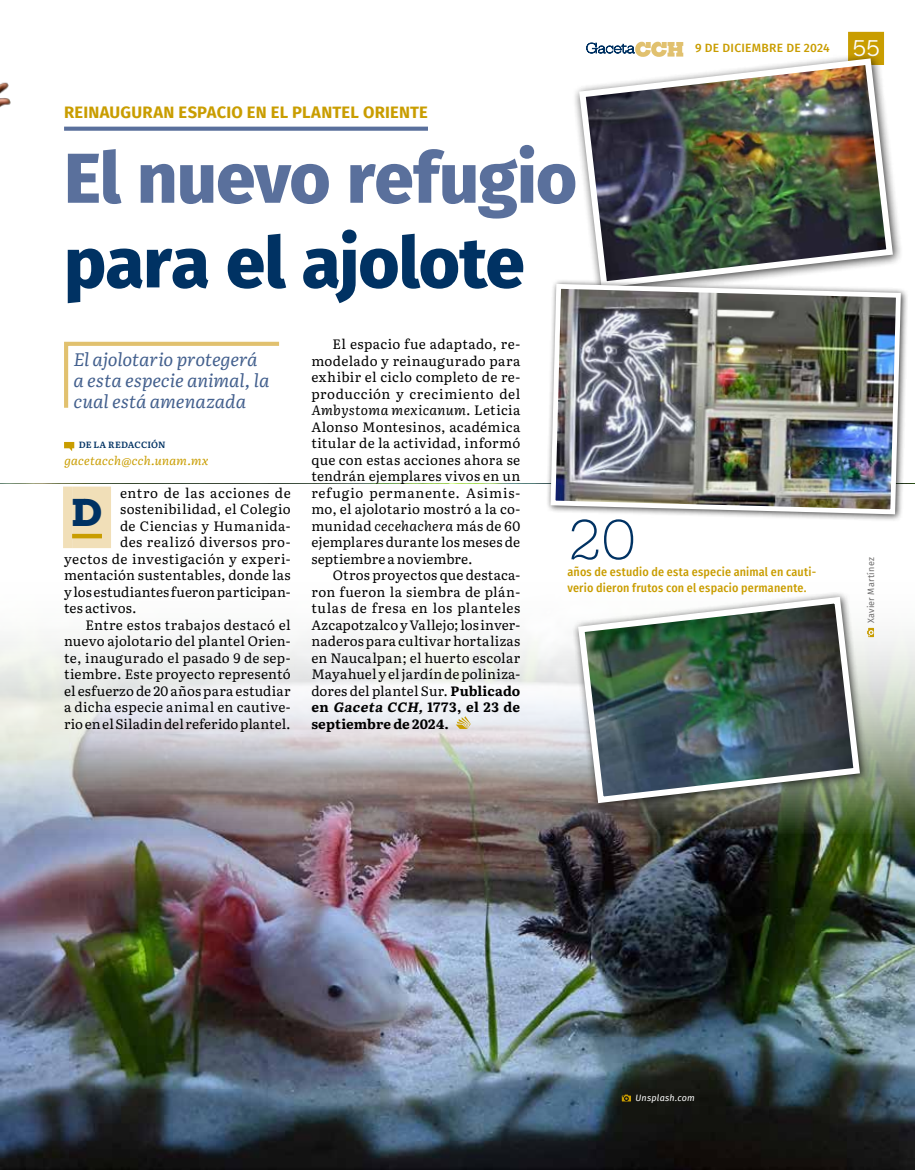
<style>
.page{position:relative;width:915px;height:1170px;background:#fff}
.page>*{position:absolute;margin:0;border:0;box-sizing:border-box;transform-origin:0 0}
.t1{font:800 70.5px "Fira Sans";letter-spacing:-.01em;color:#5a709c}
.t2{font:800 70.5px "Fira Sans";letter-spacing:-.015em;color:#003263}
.t3{font:300 52.5px "Hepta Slab";color:#003263}
.t4{font:800 35.4px "Hepta Slab";color:#003263}
.t5{font:italic 18px/20.7px "Literata 18 pt";color:#425f8d}
.t6{font:700 16.5px "Fira Sans";letter-spacing:.01em;color:#c99d00}
.t7{font:13.5px/16.5px "Literata 18 pt";letter-spacing:.02em;color:#000;text-align:justify}
.t8{font:13.5px "Literata 18 pt";letter-spacing:.045em;color:#000}
.t9{font:13.5px "Literata 18 pt";letter-spacing:.04em;color:#000}
.t10{font:500 12px/16.5px "Fira Sans Condensed";letter-spacing:.015em;color:#c99d00}
.t11{font:italic 12px "Literata 18 pt";color:#c99d00}
.t12{font:500 12px "Fira Sans";letter-spacing:.025em;color:#c99d00}
.t13{font:9px "Fira Sans";letter-spacing:.03em;color:#706f6f}
.t14{font:600 9px "Literata 18 pt";letter-spacing:.01em;color:#003263}
.t15{font:italic 9px "Fira Sans";letter-spacing:.025em;color:#fff}
.s1{font-family:"Hepta Slab";font-weight:400;font-size:21px;color:#fff}
.s2{font-style:italic}
.s3{font-weight:700}
.s4{font-weight:700;font-style:italic}
</style>
<div class="page">
<svg style="left:586px;top:41px;width:97px;height:10px"></svg>
<div style="left:847px;top:32px;width:36px;height:33px;background:#c99d00"></div>
<img style="left:0;top:82px;width:11px;height:25px">
<img style="left:0;top:833px;width:914px;height:336px">
<img style="left:0;top:627px;width:914px;height:206px">
<div style="left:571px;top:51px;width:332px;height:247px;background:#000;opacity:.75"></div>
<img style="left:575px;top:55px;width:320px;height:224px">
<div style="left:545px;top:279px;width:363px;height:243px;background:#000;opacity:.75"></div>
<img style="left:548px;top:281px;width:355px;height:236px">
<div style="left:571px;top:590px;width:297px;height:222px;background:#000;opacity:.75"></div>
<img style="left:574px;top:593px;width:289px;height:213px">
<svg style="left:866px;top:628px;width:7px;height:9px"></svg>
<svg style="left:621px;top:1094px;width:9px;height:7px"></svg>
<svg style="left:64px;top:127px;width:364px;height:4px"></svg>
<svg style="left:64px;top:341px;width:216px;height:67px"></svg>
<div style="left:63px;top:486px;width:9px;height:62px;background:#f1dfb8"></div>
<div style="left:72px;top:486px;width:30px;height:62px;background:#f1dfb8"></div>
<div style="left:102px;top:486px;width:9px;height:62px;background:#f1dfb8"></div>
<svg style="left:64px;top:442px;width:10px;height:9px"></svg>
<hr style="left:72px;top:534px;width:30px;height:4px;background:#c99d00">
<svg style="left:455px;top:716px;width:15px;height:13px"></svg>
<p class="t6" style="left:64px;top:98px;width:365px">REINAUGURAN ESPACIO EN EL PLANTEL ORIENTE</p>
<h1 class="t1" style="left:64px;top:117px;width:514px">El nuevo refugio</h1>
<h1 class="t2" style="left:64px;top:201px;width:462px">para el ajolote</h1>
<p class="t12" style="left:695px;top:39px;width:186px">9 DE DICIEMBRE DE 2024 <span class="s1">55</span></p>
<h3 class="t5" style="left:73px;top:348px;width:200px">El ajolotario protegerá a esta especie animal, la cual está amenazada</h3>
<p class="t14" style="left:79px;top:438px;width:88px">DE LA REDACCIÓN</p>
<p class="t11" style="left:64px;top:451px;width:147px">gacetacch@cch.unam.mx</p>
<h3 class="t4" style="left:72px;top:483px;width:31px">D</h3>
<p class="t8" style="left:120px;top:482px;width:172px">entro de las acciones de</p>
<p class="t7" style="left:120px;top:500px;width:172px">sostenibilidad, el Colegio</p>
<p class="t7" style="left:120px;top:516px;width:172px">de Ciencias y Humanida-</p>
<p class="t8" style="left:120px;top:532px;width:172px">des realizó diversos pro-</p>
<p class="t9" style="left:64px;top:548px;width:228px">yectos de investigación y experi-</p>
<p class="t7" style="left:64px;top:566px;width:228px">mentación sustentables, donde las</p>
<p class="t7" style="left:64px;top:582px;width:228px">y los estudiantes fueron participan-</p>
<p class="t7" style="left:64px;top:599px;width:74px">tes activos.</p>
<p class="t7" style="left:85px;top:615px;width:207px">Entre estos trabajos destacó el</p>
<p class="t7" style="left:64px;top:632px;width:228px">nuevo ajolotario del plantel Orien-</p>
<p class="t7" style="left:64px;top:648px;width:228px">te, inaugurado el pasado 9 de sep-</p>
<p class="t7" style="left:64px;top:665px;width:228px">tiembre. Este proyecto representó</p>
<p class="t7" style="left:64px;top:681px;width:228px">el esfuerzo de 20 años para estudiar</p>
<p class="t7" style="left:64px;top:698px;width:228px">a dicha especie animal en cautive-</p>
<p class="t7" style="left:64px;top:714px;width:228px">rio en el Siladin del referido plantel.</p>
<p class="t7" style="left:311px;top:335px;width:210px;text-indent:21px">El espacio fue adaptado, re&shy;modelado y reinaugurado para exhibir el ciclo completo de re&shy;producción y crecimiento del <span class="s2">Ambystoma mexicanum</span>. Leticia Alonso Montesinos, académica titular de la actividad, informó que con estas acciones ahora se tendrán ejemplares vivos en un refugio permanente. Asimis&shy;mo, el ajolotario mostró a la co&shy;munidad <span class="s2">cecehachera</span> más de 60 ejemplares durante los meses de septiembre a noviembre.</p>
<p class="t7" style="left:311px;top:566px;width:210px;text-indent:21px">Otros proyectos que destaca&shy;ron fueron la siembra de plán&shy;tulas de fresa en los planteles Azcapotzalco y Vallejo; los inver&shy;naderos para cultivar hortalizas en Naucalpan; el huerto escolar Mayahuel y el jardín de poliniza&shy;dores del plantel Sur. <span class="s3">Publicado en</span> <span class="s4">Gaceta CCH,</span> <span class="s3">1773, el 23 de septiembre de 2024.</span></p>
<h2 class="t3" style="left:567px;top:495px;width:71px">20</h2>
<p class="t10" style="left:567px;top:562px;width:250px">años de estudio de esta especie animal en cauti&shy;verio dieron frutos con el espacio permanente.</p>
<p class="t13" style="left:863px;top:623px;width:68px;rotate:-90deg">Xavier Martínez</p>
<p class="t15" style="left:635px;top:1091px;width:61px">Unsplash.com</p>
</div>
